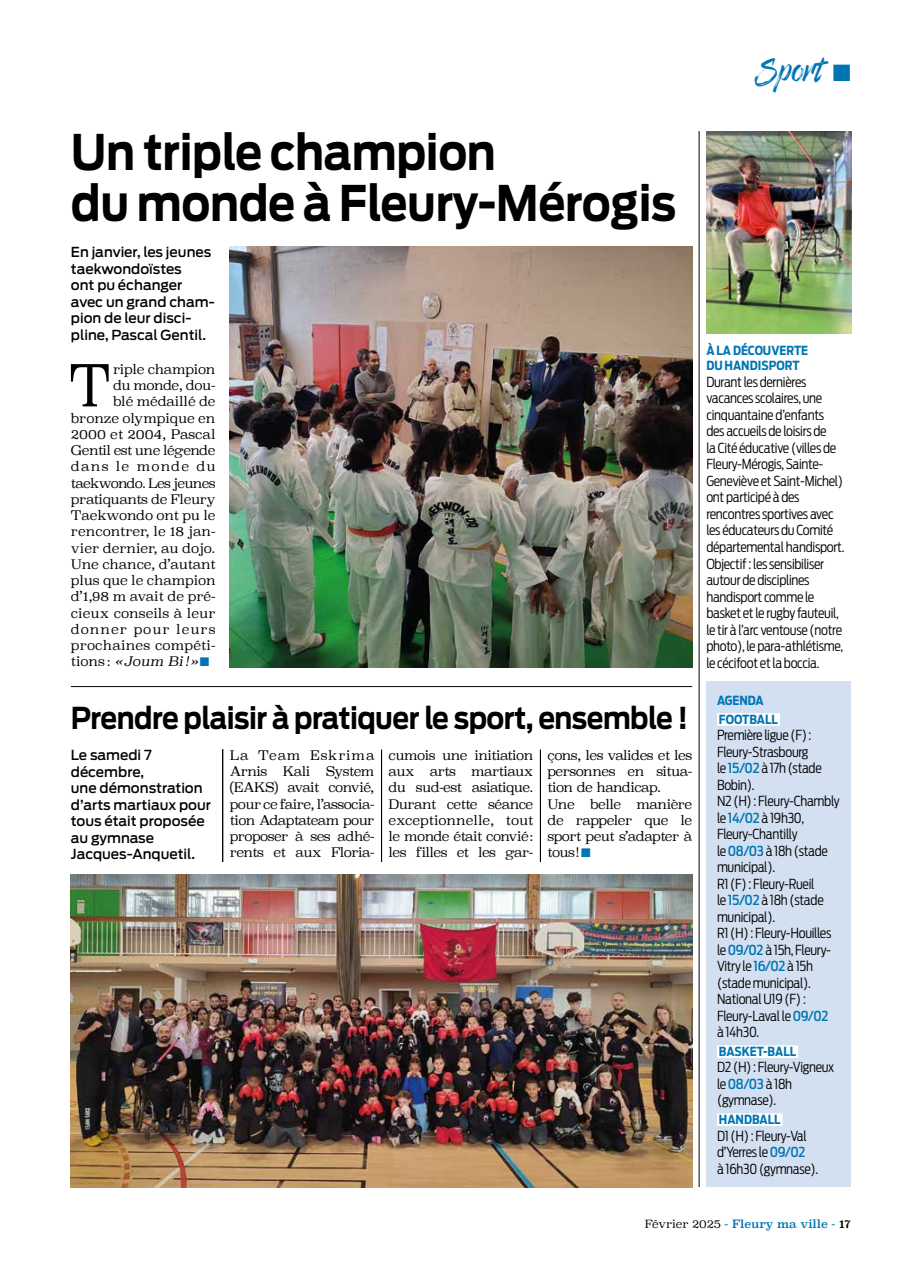
<style>
.page{position:relative;width:922px;height:1276px;background:#fff}
.page>*{position:absolute;margin:0;border:0;box-sizing:border-box;transform-origin:0 0}
.t1{font:300 56.88px "Superclarendon";color:#000;scale:.9 1}
.t2{font:700 48.75px/51.2px "Antenna";letter-spacing:-.01em;color:#000;scale:.9 1}
.t3{font:33.75px "Enjoythe Ride";color:#0075b3}
.t4{font:700 30px "Antenna";letter-spacing:-.02em;color:#000;scale:.9 1}
.t5{font:300 13.75px/16.5px "Antenna Cond";letter-spacing:-.02em;color:#000}
.t6{font:500 13.75px/16.5px "Antenna";color:#000}
.t7{font:300 13.12px/16.2px "Superclarendon";letter-spacing:-.03em;color:#000;text-align:justify}
.t8{font:300 13.12px "Superclarendon";color:#000}
.t9{font:300 13.12px "Superclarendon";letter-spacing:-.01em;color:#000}
.t10{font:300 13.12px "Superclarendon";letter-spacing:-.005em;color:#000}
.t11{font:300 13.12px "Superclarendon";letter-spacing:-.05em;color:#000}
.t12{font:300 13.12px "Superclarendon";letter-spacing:.015em;color:#000}
.t13{font:italic 300 13.12px "Superclarendon";color:#000}
.t14{font:300 13.12px "Superclarendon";letter-spacing:.075em;color:#000}
.t15{font:300 13.12px "Superclarendon";letter-spacing:.095em;color:#000}
.t16{font:700 12.5px/15px "Antenna Cond";color:#0075b3}
.t17{font:11.25px "Superclarendon";letter-spacing:-.01em;color:#0075b3}
.s1{font-style:normal}
.s2{color:#0075b3}
.s3{font-weight:500;color:#0075b3}
.s4{font-weight:300;color:#000}
.s5{color:#000}
</style>
<div class="page">
<hr style="left:71px;top:686px;width:621px;height:1px;background:#000">
<hr style="left:698px;top:131px;width:1px;height:1056px;background:#000">
<img style="left:71px;top:874px;width:621px;height:313px">
<hr style="left:222px;top:749px;width:1px;height:113px;background:#000">
<hr style="left:381px;top:749px;width:1px;height:113px;background:#000">
<hr style="left:540px;top:749px;width:1px;height:113px;background:#000">
<img style="left:230px;top:246px;width:462px;height:421px">
<img style="left:706px;top:131px;width:144px;height:203px">
<div style="left:706px;top:681px;width:144px;height:506px;background:#d3e0f1"></div>
<div style="left:716px;top:713px;width:63px;height:12px;background:#fff"></div>
<div style="left:716px;top:1045px;width:81px;height:12px;background:#fff"></div>
<div style="left:716px;top:1113px;width:66px;height:13px;background:#fff"></div>
<h3 class="t3" style="left:758px;top:50px;width:94px">Sport ■</h3>
<h2 class="t2" style="left:71px;top:127px;width:674px">Un triple champion<br>du monde à Fleury-Mérogis</h2>
<p class="t6" style="left:71px;top:244px;width:145px">En janvier, les jeunes taekwondoïstes<br>ont pu échanger avec un grand cham&shy;pion de leur disci&shy;pline, Pascal Gentil.</p>
<h1 class="t1" style="left:69px;top:348px;width:48px">T</h1>
<p class="t7" style="left:113px;top:362px;width:104px">riple champion</p>
<p class="t7" style="left:113px;top:378px;width:104px">du monde, dou-</p>
<p class="t9" style="left:113px;top:393px;width:104px">blé médaillé de</p>
<p class="t10" style="left:71px;top:409px;width:146px">bronze olympique en</p>
<p class="t8" style="left:71px;top:425px;width:146px">2000 et 2004, Pascal</p>
<p class="t7" style="left:71px;top:443px;width:146px">Gentil est une légende</p>
<p class="t15" style="left:71px;top:458px;width:146px">dans le monde du</p>
<p class="t11" style="left:71px;top:474px;width:146px">taekwondo. Les jeunes</p>
<p class="t7" style="left:71px;top:492px;width:146px">pratiquants de Fleury</p>
<p class="t9" style="left:71px;top:507px;width:146px">Taekwondo ont pu le</p>
<p class="t8" style="left:71px;top:523px;width:146px">rencontrer, le 18 jan-</p>
<p class="t10" style="left:71px;top:539px;width:146px">vier dernier, au dojo.</p>
<p class="t9" style="left:71px;top:555px;width:146px">Une chance, d’autant</p>
<p class="t9" style="left:71px;top:572px;width:146px">plus que le champion</p>
<p class="t8" style="left:71px;top:588px;width:146px">d’1,98 m avait de pré-</p>
<p class="t8" style="left:71px;top:604px;width:146px">cieux conseils à leur</p>
<p class="t14" style="left:71px;top:620px;width:146px">donner pour leurs</p>
<p class="t12" style="left:71px;top:637px;width:146px">prochaines compéti-</p>
<p class="t13" style="left:71px;top:653px;width:140px"><span class="s1">tions:</span> «Joum Bi!»<span class="s2">■</span></p>
<h3 class="t4" style="left:71px;top:700px;width:687px">Prendre plaisir à pratiquer le sport, ensemble !</h3>
<p class="t6" style="left:71px;top:747px;width:142px">Le samedi 7 décembre,<br>une démonstration d’arts martiaux pour tous était proposée au gymnase<br>Jacques-Anquetil.</p>
<p class="t7" style="left:230px;top:748px;width:146px">La Team Eskrima Arnis Kali System (EAKS) avait convié, pour ce faire, l’associa&shy;tion Adaptateam pour proposer à ses adhé&shy;rents et aux Floria-</p>
<p class="t7" style="left:388px;top:748px;width:146px">cumois une initiation aux arts martiaux du sud-est asiatique.<br>Durant cette séance exceptionnelle, tout le monde était convié: les filles et les gar-</p>
<p class="t7" style="left:547px;top:748px;width:146px;text-align:left">çons, les valides et les personnes en situa&shy;tion de handicap.<br>Une belle manière de rappeler que le sport peut s’adapter à tous!<span class="s2">■</span></p>
<p class="t16" style="left:706px;top:343px;width:103px">À LA DÉCOUVERTE<br>DU HANDISPORT</p>
<p class="t5" style="left:706px;top:374px;width:139px">Durant les dernières vacances scolaires, une cinquantaine d’enfants des accueils de loisirs de<br>la Cité éducative (villes de<br>Fleury-Mérogis, Sainte-<br>Geneviève et Saint-Michel) ont participé à des rencontres sportives avec les éducateurs du Comité départemental handisport.<br>Objectif : les sensibiliser autour de disciplines handisport comme le basket et le rugby fauteuil, le tir à l’arc ventouse (notre photo), le para-athlétisme, le cécifoot et la boccia.</p>
<p class="t16" style="left:716px;top:691px;width:62px;line-height:18.5px">AGENDA<br>FOOTBALL</p>
<p class="t5" style="left:716px;top:727px;width:124px">Première ligue (F):<br>Fleury-Strasbourg<br>le <span class="s3">15/02</span> à 17h (stade<br>Bobin).<br>N2 (H) : Fleury-Chambly le <span class="s3">14/02</span> à 19h30,<br>Fleury-Chantilly<br>le <span class="s3">08/03</span> à 18h (stade municipal).<br>R1 (F) : Fleury-Rueil<br>le <span class="s3">15/02</span> à 18h (stade municipal).<br>R1 (H) : Fleury-Houilles le <span class="s3">09/02</span> à 15h, Fleury-<br>Vitry le <span class="s3">16/02</span> à 15h (stade municipal).<br>National U19 (F) :<br>Fleury-Laval le <span class="s3">09/02<br></span>à 14h30.</p>
<p class="t16" style="left:718px;top:1044px;width:79px">BASKET-BALL</p>
<p class="t5" style="left:716px;top:1059px;width:119px">D2 (H) : Fleury-Vigneux le <span class="s3">08/03</span> à 18h (gymnase).</p>
<p class="t16" style="left:718px;top:1112px;width:63px">HANDBALL</p>
<p class="t5" style="left:716px;top:1127px;width:103px">D1 (H) : Fleury-Val d’Yerres le <span class="s3">09/02<br></span>à 16h30 (gymnase).</p>
<p class="t17" style="left:644px;top:1216px;width:208px"><span class="s4">Février 2025</span> - Fleury ma ville - <span class="s5">17</span></p>
</div>
